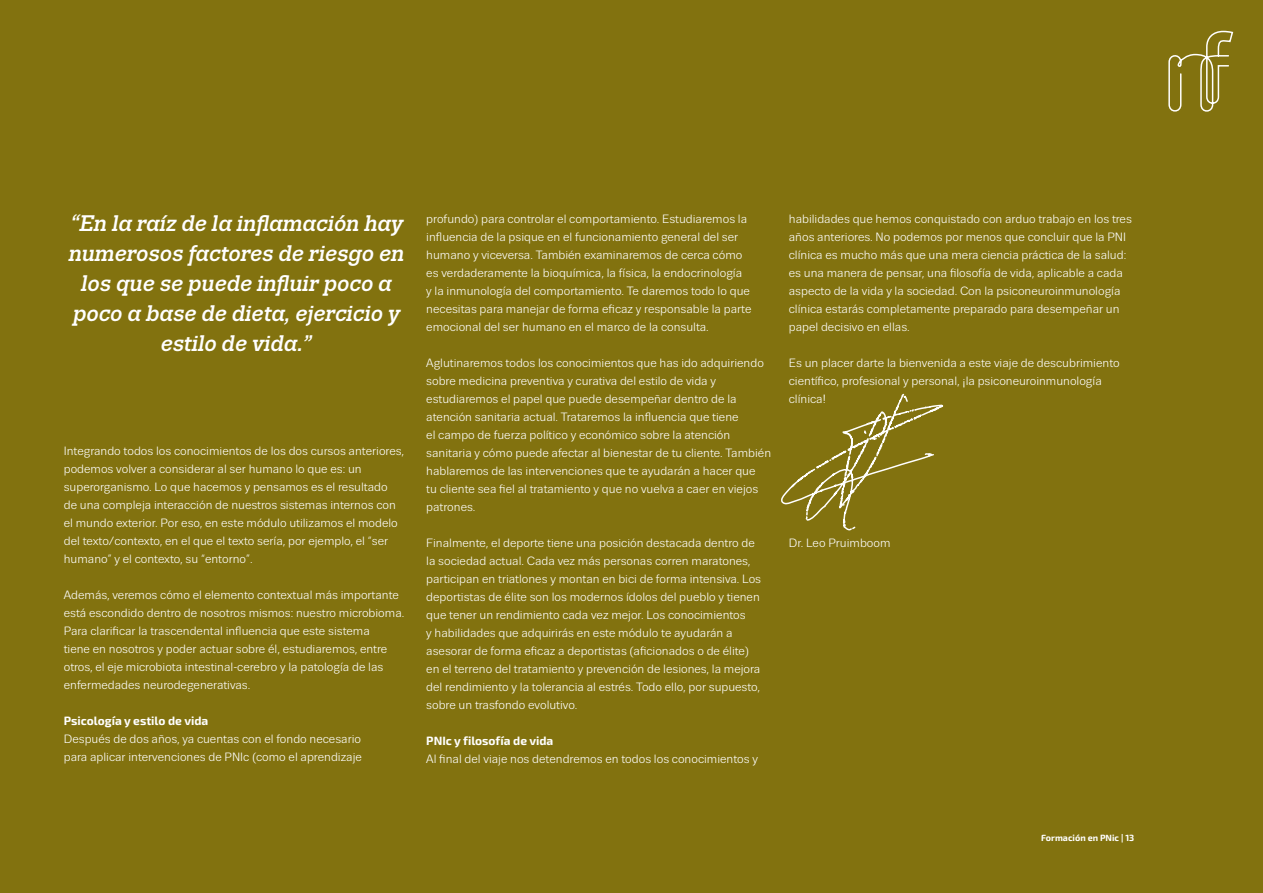
<style>
.page{position:relative;width:1263px;height:893px;background:#82720f}
.page>*{position:absolute;margin:0;border:0;box-sizing:border-box;transform-origin:0 0}
.t1{font:italic 500 22.5px/30px "Trivia Slab";color:#fff;text-align:center}
.t2{font:12px/18px "Trivia Sans";color:#fff}
.t3{font:700 12px "Exo 2";color:#fff}
.t4{font:700 9px "Exo 2";color:#fff}
</style>
<div class="page">
<svg style="left:1168px;top:30px;width:66px;height:82px"></svg>
<svg style="left:781px;top:393px;width:163px;height:138px"></svg>
<h1 class="t1" style="left:69px;top:208px;width:337px">“En la raíz de la inflamación hay numerosos factores de riesgo en los que se puede influir poco a poco a base de dieta, ejercicio y estilo de vida.”</h1>
<p class="t2" style="left:64px;top:442px;width:342px">Integrando todos los conocimientos de los dos cursos anteriores, podemos volver a considerar al ser humano lo que es: un superorganismo. Lo que hacemos y pensamos es el resultado<br>de una compleja interacción de nuestros sistemas internos con el mundo exterior. Por eso, en este módulo utilizamos el modelo del texto/contexto, en el que el texto sería, por ejemplo, el “ser humano” y el contexto, su “entorno”.</p>
<p class="t2" style="left:64px;top:586px;width:342px">Además, veremos cómo el elemento contextual más importante está escondido dentro de nosotros mismos: nuestro microbioma.<br>Para clarificar la trascendental influencia que este sistema<br>tiene en nosotros y poder actuar sobre él, estudiaremos, entre otros, el eje microbiota intestinal-cerebro y la patología de las enfermedades neurodegenerativas.</p>
<p class="t3" style="left:64px;top:714px;width:146px">Psicología y estilo de vida</p>
<p class="t2" style="left:64px;top:730px;width:300px">Después de dos años, ya cuentas con el fondo necesario para aplicar intervenciones de PNIc (como el aprendizaje</p>
<p class="t2" style="left:426px;top:210px;width:327px">profundo) para controlar el comportamiento. Estudiaremos la influencia de la psique en el funcionamiento general del ser humano y viceversa. También examinaremos de cerca cómo es verdaderamente la bioquímica, la física, la endocrinología<br>y la inmunología del comportamiento. Te daremos todo lo que necesitas para manejar de forma eficaz y responsable la parte emocional del ser humano en el marco de la consulta.</p>
<p class="t2" style="left:426px;top:354px;width:346px">Aglutinaremos todos los conocimientos que has ido adquiriendo sobre medicina preventiva y curativa del estilo de vida y estudiaremos el papel que puede desempeñar dentro de la atención sanitaria actual. Trataremos la influencia que tiene<br>el campo de fuerza político y económico sobre la atención sanitaria y cómo puede afectar al bienestar de tu cliente. También hablaremos de las intervenciones que te ayudarán a hacer que<br>tu cliente sea fiel al tratamiento y que no vuelva a caer en viejos patrones.</p>
<p class="t2" style="left:426px;top:534px;width:336px">Finalmente, el deporte tiene una posición destacada dentro de la sociedad actual. Cada vez más personas corren maratones, participan en triatlones y montan en bici de forma intensiva. Los deportistas de élite son los modernos ídolos del pueblo y tienen que tener un rendimiento cada vez mejor. Los conocimientos<br>y habilidades que adquirirás en este módulo te ayudarán a asesorar de forma eficaz a deportistas (aficionados o de élite) en el terreno del tratamiento y prevención de lesiones, la mejora del rendimiento y la tolerancia al estrés. Todo ello, por supuesto, sobre un trasfondo evolutivo.</p>
<p class="t3" style="left:426px;top:734px;width:129px">PNIc y filosofía de vida</p>
<p class="t2" style="left:426px;top:750px;width:333px">Al final del viaje nos detendremos en todos los conocimientos y</p>
<p class="t2" style="left:789px;top:210px;width:345px">habilidades que hemos conquistado con arduo trabajo en los tres años anteriores. No podemos por menos que concluir que la PNI clínica es mucho más que una mera ciencia práctica de la salud: es una manera de pensar, una filosofía de vida, aplicable a cada aspecto de la vida y la sociedad. Con la psiconeuroinmunología clínica estarás completamente preparado para desempeñar un papel decisivo en ellas.</p>
<p class="t2" style="left:789px;top:354px;width:332px">Es un placer darte la bienvenida a este viaje de descubrimiento científico, profesional y personal, ¡la psiconeuroinmunología clínica!</p>
<p class="t2" style="left:789px;top:534px;width:103px">Dr. Leo Pruimboom</p>
<p class="t4" style="left:1041px;top:832px;width:95px">Formación en PNic | 13</p>
</div>
